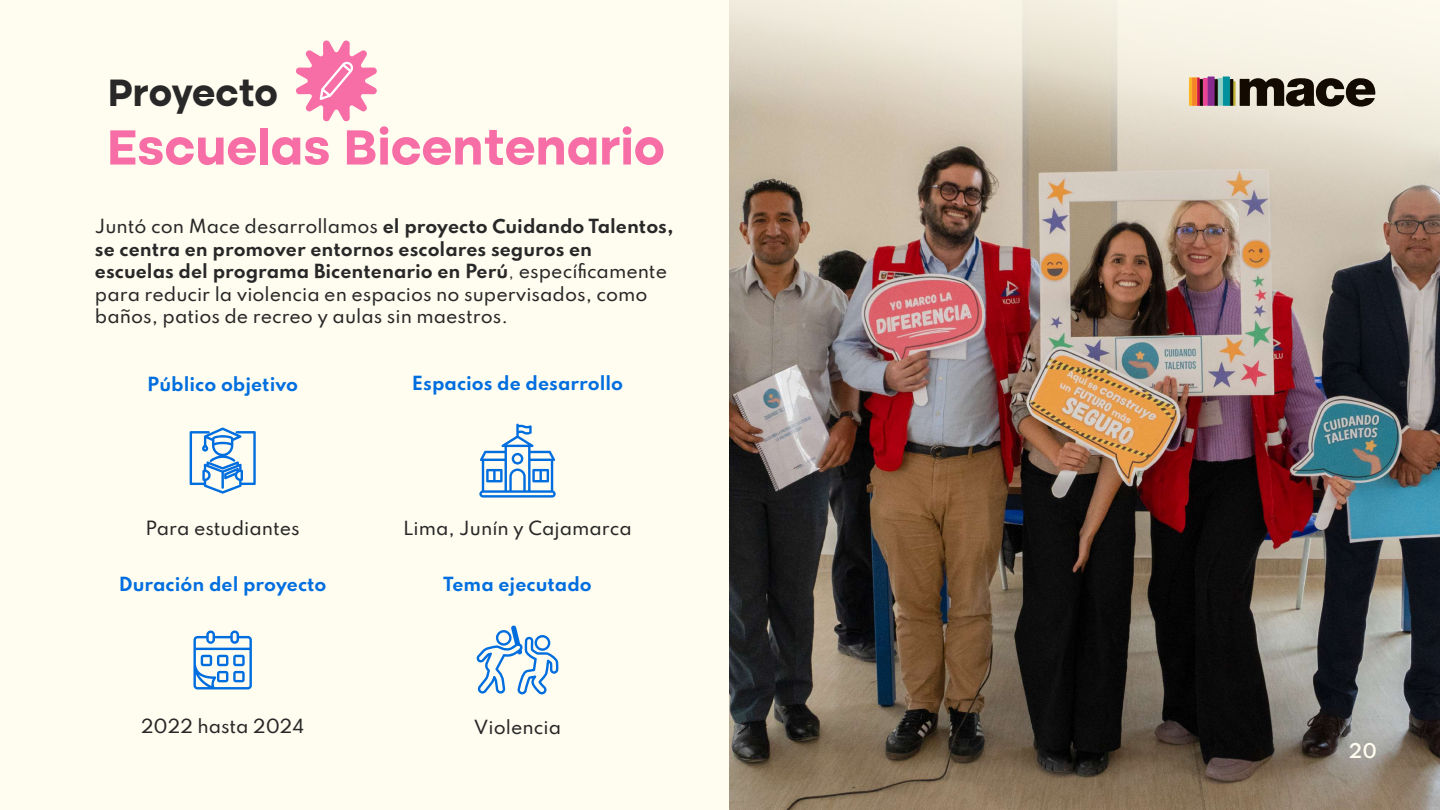
<style>
.page{position:relative;width:1440px;height:810px;background:#fffdf0}
.page>*{position:absolute;margin:0;border:0;box-sizing:border-box;transform-origin:0 0}
.t1{font:700 51px "Altone Trial";color:#f76da6}
.t2{font:700 38.4px "Altone Trial";color:#282828}
.t3{font:600 18px "Spartan";color:#fffdf0}
.t4{font:500 17.25px/22.5px "Spartan";color:#282828}
.t5{font:700 17.25px "Spartan";color:#006edf}
.s1{font-weight:700}
.s2{font-weight:400}
</style>
<div class="page">
<img style="left:730px;top:302px;width:710px;height:508px">
<img style="left:730px;top:0;width:710px;height:302px">
<svg style="left:296px;top:40px;width:81px;height:82px"></svg>
<svg style="left:1189px;top:76px;width:186px;height:31px;background:#74685f"></svg>
<svg style="left:190px;top:428px;width:66px;height:66px"></svg>
<svg style="left:479px;top:424px;width:77px;height:74px"></svg>
<svg style="left:476px;top:625px;width:83px;height:69px"></svg>
<svg style="left:193px;top:631px;width:59px;height:58px"></svg>
<h2 class="t2" style="left:108px;top:76px;width:172px">Proyecto</h2>
<h1 class="t1" style="left:107px;top:124px;width:560px">Escuelas Bicentenario</h1>
<p class="t4" style="left:95px;top:215px;width:580px">Juntó con Mace desarrollamos <span class="s1">el proyecto Cuidando Talentos, se centra en promover entornos escolares seguros en escuelas del programa Bicentenario en Perú</span><span class="s2">,</span> específicamente para reducir la violencia en espacios no supervisados, como baños, patios de recreo y aulas sin maestros.</p>
<p class="t5" style="left:147px;top:371px;width:152px">Público objetivo</p>
<p class="t5" style="left:412px;top:370px;width:213px">Espacios de desarrollo</p>
<p class="t4" style="left:146px;top:517px;width:156px">Para estudiantes</p>
<p class="t4" style="left:403px;top:517px;width:230px">Lima, Junín y Cajamarca</p>
<p class="t5" style="left:119px;top:571px;width:209px">Duración del proyecto</p>
<p class="t5" style="left:443px;top:571px;width:150px">Tema ejecutado</p>
<p class="t4" style="left:141px;top:714px;width:165px">2022 hasta 2024</p>
<p class="t4" style="left:474px;top:715px;width:89px">Violencia</p>
<p class="t3" style="left:1349px;top:737px;width:29px">20</p>
</div>
